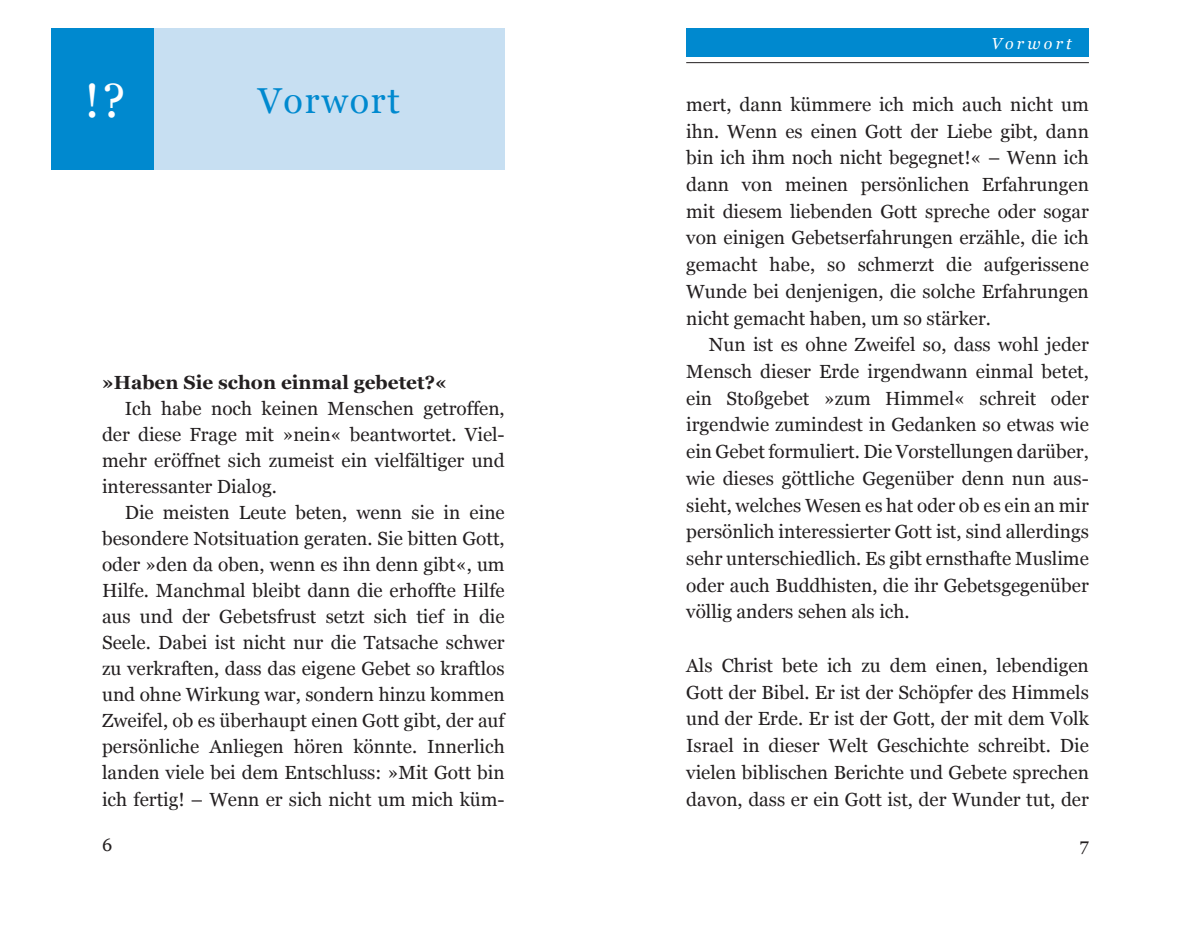
<style>
.page{position:relative;width:1191px;height:936px;background:#fff}
.page>*{position:absolute;margin:0;border:0;box-sizing:border-box;transform-origin:0 0}
.t1{font:48px "Georgia";color:#fff}
.t2{font:36px "Georgia";letter-spacing:.05em;color:#0089cf}
.t3{font:19px/26.8px "Georgia";color:#231f20;text-align:justify}
.t4{font:700 19px "Georgia";color:#231f20}
.t5{font:18px "Georgia";color:#231f20}
.t6{font:italic 16px "Georgia";letter-spacing:.2em;color:#fff}
</style>
<div class="page">
<hr style="left:686px;top:62px;width:403px;height:1px;background:#231f20">
<div style="left:686px;top:28px;width:403px;height:29px;background:#0089cf"></div>
<div style="left:153px;top:28px;width:352px;height:142px;background:#c7dff2"></div>
<div style="left:51px;top:28px;width:102px;height:142px;background:#0089cf"></div>
<h1 class="t1" style="left:84px;top:74px;width:43px">!?</h1>
<h2 class="t2" style="left:258px;top:80px;width:144px">Vorwort</h2>
<p class="t4" style="left:102px;top:371px;width:346px">»Haben Sie schon einmal gebetet?«</p>
<p class="t3" style="left:102px;top:395px;width:404px;line-height:26px;text-indent:23px">Ich habe noch keinen Menschen getroffen, der diese Frage mit »nein« beantwortet. Viel&shy;mehr eröffnet sich zumeist ein vielfältiger und interessanter Dialog.</p>
<p class="t3" style="left:102px;top:499px;width:404px;line-height:26px;text-indent:23px">Die meisten Leute beten, wenn sie in eine besondere Notsituation geraten. Sie bitten Gott, oder »den da oben, wenn es ihn denn gibt«, um Hilfe. Manchmal bleibt dann die erhoffte Hilfe aus und der Gebetsfrust setzt sich tief in die Seele. Dabei ist nicht nur die Tatsache schwer zu verkraften, dass das eigene Gebet so kraftlos und ohne Wirkung war, sondern hinzu kommen Zweifel, ob es überhaupt einen Gott gibt, der auf persönliche Anliegen hören könnte. Innerlich landen viele bei dem Entschluss: »Mit Gott bin ich fertig! – Wenn er sich nicht um mich küm-</p>
<p class="t6" style="left:991px;top:34px;width:82px">Vorwort</p>
<p class="t3" style="left:686px;top:91px;width:404px">mert, dann kümmere ich mich auch nicht um ihn. Wenn es einen Gott der Liebe gibt, dann bin ich ihm noch nicht begegnet!« – Wenn ich dann von meinen persönlichen Erfahrungen mit diesem liebenden Gott spreche oder sogar von einigen Gebetserfahrungen erzähle, die ich gemacht habe, so schmerzt die aufgerissene Wunde bei denjenigen, die solche Erfahrungen nicht gemacht haben, um so stärker.</p>
<p class="t3" style="left:686px;top:331px;width:404px;text-indent:23px">Nun ist es ohne Zweifel so, dass wohl jeder Mensch dieser Erde irgendwann einmal betet, ein Stoßgebet »zum Himmel« schreit oder irgendwie zumindest in Gedanken so etwas wie ein Gebet formuliert. Die Vorstellungen darüber, wie dieses göttliche Gegenüber denn nun aus&shy;sieht, welches Wesen es hat oder ob es ein an mir persönlich interessierter Gott ist, sind allerdings sehr unterschiedlich. Es gibt ernsthafte Muslime oder auch Buddhisten, die ihr Gebetsgegenüber völlig anders sehen als ich.</p>
<p class="t3" style="left:686px;top:652px;width:404px">Als Christ bete ich zu dem einen, lebendigen Gott der Bibel. Er ist der Schöpfer des Himmels und der Erde. Er ist der Gott, der mit dem Volk Israel in dieser Welt Geschichte schreibt. Die vielen biblischen Berichte und Gebete sprechen davon, dass er ein Gott ist, der Wunder tut, der</p>
<p class="t5" style="left:102px;top:834px;width:12px">6</p>
<p class="t5" style="left:1079px;top:834px;width:11px">7</p>
</div>
